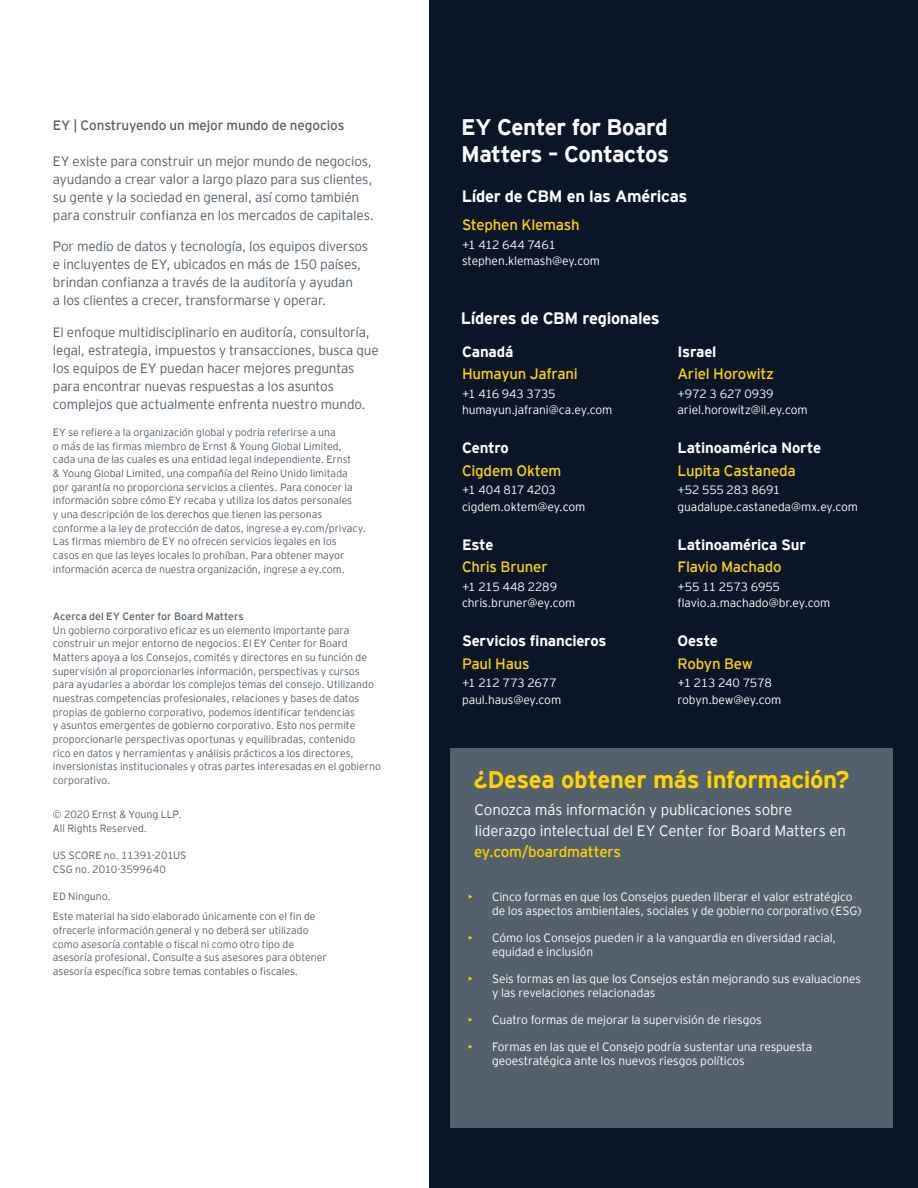
<style>
.page{position:relative;width:918px;height:1188px;background:#fff}
.page>*{position:absolute;margin:0;border:0;box-sizing:border-box;transform-origin:0 0}
.t1{font:700 24px "EY Interstate";letter-spacing:-.015em;color:#ffd400}
.t2{font:700 22.5px/27px "EY Interstate";letter-spacing:-.025em;color:#fff}
.t3{font:700 16.5px "EY Interstate";letter-spacing:-.02em;color:#fff}
.t4{font:15px "EY Interstate";letter-spacing:-.015em;color:#ffd400}
.t5{font:300 15px/21px "EY Interstate";letter-spacing:-.005em;color:#fff}
.t6{font:700 15px "EY Interstate";letter-spacing:-.015em;color:#fff}
.t7{font:300 13.5px/18px "EY Interstate";letter-spacing:-.015em;color:#54606b}
.t8{font:13.5px "EY Interstate";letter-spacing:-.01em;color:#54606b}
.t9{font:300 12px/16.5px "EY Interstate";letter-spacing:-.01em;color:#fff}
.t10{font:300 10.5px/13.6px "EY Interstate";color:#54606b}
.t11{font:10.5px "EY Interstate";letter-spacing:-.005em;color:#54606b}
.s1{color:#ffd400}
</style>
<div class="page">
<div style="left:430px;top:0;width:488px;height:1188px;background:#0a1627"></div>
<div style="left:450px;top:748px;width:442px;height:380px;background:#54606b"></div>
<p class="t8" style="left:53px;top:116px;width:293px">EY | Construyendo un mejor mundo de negocios</p>
<p class="t7" style="left:53px;top:151px;width:323px">EY existe para construir un mejor mundo de negocios, ayudando a crear valor a largo plazo para sus clientes, su gente y la sociedad en general, así como también para construir confianza en los mercados de capitales.</p>
<p class="t7" style="left:53px;top:237px;width:317px">Por medio de datos y tecnología, los equipos diversos e incluyentes de EY, ubicados en más de 150 países, brindan confianza a través de la auditoría y ayudan<br>a los clientes a crecer, transformarse y operar.</p>
<p class="t7" style="left:53px;top:322px;width:327px">El enfoque multidisciplinario en auditoría, consultoría, legal, estrategia, impuestos y transacciones, busca que los equipos de EY puedan hacer mejores preguntas para encontrar nuevas respuestas a los asuntos complejos que actualmente enfrenta nuestro mundo.</p>
<p class="t10" style="left:53px;top:425px;width:315px">EY se refiere a la organización global y podría referirse a una<br>o más de las firmas miembro de Ernst &amp; Young Global Limited, cada una de las cuales es una entidad legal independiente. Ernst<br>&amp; Young Global Limited, una compañía del Reino Unido limitada por garantía no proporciona servicios a clientes. Para conocer la información sobre cómo EY recaba y utiliza los datos personales<br>y una descripción de los derechos que tienen las personas conforme a la ley de protección de datos, ingrese a ey.com/privacy.<br>Las firmas miembro de EY no ofrecen servicios legales en los<br>casos en que las leyes locales lo prohíban. Para obtener mayor información acerca de nuestra organización, ingrese a ey.com.</p>
<p class="t11" style="left:53px;top:609px;width:192px">Acerca del EY Center for Board Matters</p>
<p class="t10" style="left:53px;top:623px;width:330px">Un gobierno corporativo eficaz es un elemento importante para construir un mejor entorno de negocios. El EY Center for Board Matters apoya a los Consejos, comités y directores en su función de supervisión al proporcionarles información, perspectivas y cursos para ayudarles a abordar los complejos temas del consejo. Utilizando nuestras competencias profesionales, relaciones y bases de datos propias de gobierno corporativo, podemos identificar tendencias<br>y asuntos emergentes de gobierno corporativo. Esto nos permite proporcionarle perspectivas oportunas y equilibradas, contenido<br>rico en datos y herramientas y análisis prácticos a los directores, inversionistas institucionales y otras partes interesadas en el gobierno corporativo.</p>
<p class="t10" style="left:53px;top:807px;width:130px">© 2020 Ernst &amp; Young LLP.<br>All Rights Reserved.</p>
<p class="t10" style="left:53px;top:848px;width:135px">US SCORE no. 11391-201US<br>CSG no. 2010-3599640</p>
<p class="t10" style="left:53px;top:885px;width:264px;line-height:20.4px">ED Ninguno.<br>Este material ha sido elaborado únicamente con el fin de</p>
<p class="t10" style="left:53px;top:923px;width:275px">ofrecerle información general y no deberá ser utilizado como asesoría contable o fiscal ni como otro tipo de asesoría profesional. Consulte a sus asesores para obtener asesoría específica sobre temas contables o fiscales.</p>
<h2 class="t2" style="left:461px;top:112px;width:209px">EY Center for Board<br>Matters – Contactos</h2>
<h3 class="t3" style="left:462px;top:184px;width:227px">Líder de CBM en las Américas</h3>
<h3 class="t4" style="left:462px;top:214px;width:119px">Stephen Klemash</h3>
<p class="t9" style="left:462px;top:236px;width:139px">+1 412 644 7461 stephen.klemash@ey.com</p>
<h3 class="t3" style="left:461px;top:306px;width:200px">Líderes de CBM regionales</h3>
<h3 class="t6" style="left:462px;top:341px;width:53px">Canadá</h3>
<h3 class="t4" style="left:462px;top:363px;width:117px">Humayun Jafrani</h3>
<p class="t9" style="left:462px;top:385px;width:152px">+1 416 943 3735 humayun.jafrani@ca.ey.com</p>
<h3 class="t6" style="left:462px;top:437px;width:48px">Centro</h3>
<h3 class="t4" style="left:462px;top:460px;width:101px">Cigdem Oktem</h3>
<p class="t9" style="left:462px;top:481px;width:125px">+1 404 817 4203 cigdem.oktem@ey.com</p>
<h3 class="t6" style="left:462px;top:534px;width:33px">Este</h3>
<h3 class="t4" style="left:462px;top:556px;width:87px">Chris Bruner</h3>
<p class="t9" style="left:462px;top:578px;width:115px">+1 215 448 2289 chris.bruner@ey.com</p>
<h3 class="t6" style="left:462px;top:630px;width:146px">Servicios financieros</h3>
<h3 class="t4" style="left:462px;top:653px;width:69px">Paul Haus</h3>
<p class="t9" style="left:462px;top:674px;width:101px">+1 212 773 2677 paul.haus@ey.com</p>
<h3 class="t6" style="left:678px;top:341px;width:40px">Israel</h3>
<h3 class="t4" style="left:678px;top:363px;width:98px">Ariel Horowitz</h3>
<p class="t9" style="left:678px;top:385px;width:132px">+972 3 627 0939 ariel.horowitz@il.ey.com</p>
<h3 class="t6" style="left:678px;top:437px;width:145px">Latinoamérica Norte</h3>
<h3 class="t4" style="left:678px;top:460px;width:120px">Lupita Castaneda</h3>
<p class="t9" style="left:678px;top:481px;width:182px">+52 555 283 8691 guadalupe.castaneda@mx.ey.com</p>
<h3 class="t6" style="left:678px;top:534px;width:130px">Latinoamérica Sur</h3>
<h3 class="t4" style="left:678px;top:556px;width:106px">Flavio Machado</h3>
<p class="t9" style="left:678px;top:578px;width:154px">+55 11 2573 6955 flavio.a.machado@br.ey.com</p>
<h3 class="t6" style="left:678px;top:630px;width:42px">Oeste</h3>
<h3 class="t4" style="left:678px;top:653px;width:77px">Robyn Bew</h3>
<p class="t9" style="left:678px;top:674px;width:105px">+1 213 240 7578 robyn.bew@ey.com</p>
<h1 class="t1" style="left:474px;top:762px;width:377px">¿Desea obtener más información?</h1>
<h3 class="t5" style="left:475px;top:799px;width:373px">Conozca más información y publicaciones sobre liderazgo intelectual del EY Center for Board Matters en</h3>
<h3 class="t4" style="left:474px;top:841px;width:148px">ey.com/boardmatters</h3>
<p class="t9" style="left:492px;top:890px;width:371px;line-height:13.6px;text-indent:-24px"><span class="s1">•</span> Cinco formas en que los Consejos pueden liberar el valor estratégico de los aspectos ambientales, sociales y de gobierno corporativo (ESG)</p>
<p class="t9" style="left:492px;top:930px;width:346px;line-height:13.6px;text-indent:-24px"><span class="s1">•</span> Cómo los Consejos pueden ir a la vanguardia en diversidad racial, equidad e inclusión</p>
<p class="t9" style="left:492px;top:971px;width:371px;line-height:13.6px;text-indent:-24px"><span class="s1">•</span> Seis formas en las que los Consejos están mejorando sus evaluaciones y las revelaciones relacionadas</p>
<p class="t9" style="left:468px;top:1011px;width:295px"><span class="s1">•</span> Cuatro formas de mejorar la supervisión de riesgos</p>
<p class="t9" style="left:492px;top:1039px;width:322px;line-height:13.6px;text-indent:-24px"><span class="s1">•</span> Formas en las que el Consejo podría sustentar una respuesta geoestratégica ante los nuevos riesgos políticos</p>
</div>
